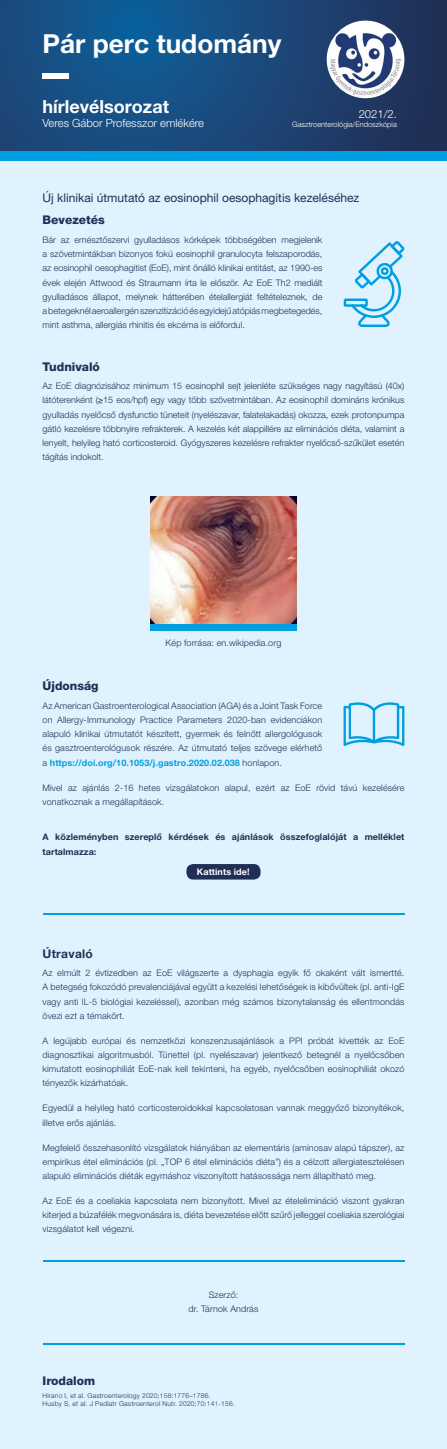
<style>
.page{position:relative;width:447px;height:1449px;background:#fff}
.page>*{position:absolute;margin:0;border:0;box-sizing:border-box;transform-origin:0 0}
.t1{font:700 26.25px "Helvetica Neue LT Pro";color:#fff}
.t2{font:700 18px "Helvetica Neue LT Pro";color:#fff}
.t3{font:12px "Helvetica Neue LT Pro";color:#1f2f56}
.t4{font:800 12px "Helvetica Neue LT Pro";color:#1f2f56}
.t5{font:700 12px "Helvetica Neue LT Pro";letter-spacing:.025em;color:#1f2f56}
.t6{font:300 11.25px "Helvetica Neue LT Pro";color:#fff}
.t7{font:300 9px/14.2px "Helvetica Neue LT Pro";letter-spacing:.01em;color:#1f2f56;text-align:justify}
.t8{font:700 9px/14.2px "Helvetica Neue LT Pro";letter-spacing:.01em;color:#1f2f56}
.t9{font:700 9px "Helvetica Neue LT Pro";letter-spacing:.01em;color:#fff}
.t10{font:300 7.5px "Helvetica Neue LT Pro";color:#fff}
.t11{font:300 6.75px/8.2px "Helvetica Neue LT Pro";letter-spacing:.025em;color:#1f2f56}
.s1{font-weight:700;color:#009fe3}
</style>
<div class="page">
<div style="left:0;top:138px;width:446px;height:1311px;background:#dff2fd"></div>
<div style="left:0;top:150px;width:446px;height:11px;background:#009fe3"></div>
<div style="left:150px;top:623px;width:146px;height:7px;background:#009fe3"></div>
<img style="left:150px;top:496px;width:146px;height:127px">
<hr style="left:43px;top:1260px;width:361px;height:1px;background:#009fe3">
<hr style="left:43px;top:1343px;width:361px;height:1px;background:#009fe3">
<hr style="left:43px;top:913px;width:361px;height:1px;background:#009fe3">
<div style="left:186px;top:864px;width:74px;height:15px;background:#1f2f56;border-radius:7px"></div>
<svg style="left:343px;top:241px;width:61px;height:86px"></svg>
<svg style="left:343px;top:702px;width:61px;height:44px"></svg>
<svg style="left:0;top:0;width:446px;height:150px;background:#19487a"></svg>
<div style="left:43px;top:73px;width:26px;height:6px;background:#fff"></div>
<img style="left:326px;top:21px;width:78px;height:77px;border-radius:39px">
<h1 class="t1" style="left:43px;top:27px;width:240px">Pár perc tudomány</h1>
<h2 class="t2" style="left:43px;top:95px;width:128px">hírlevélsorozat</h2>
<p class="t6" style="left:43px;top:116px;width:163px">Veres Gábor Professzor emlékére</p>
<p class="t6" style="left:358px;top:107px;width:40px">2021/2.</p>
<p class="t10" style="left:292px;top:120px;width:106px">Gasztroenterológia/Endoszkópia</p>
<h3 class="t3" style="left:43px;top:190px;width:318px">Új klinikai útmutató az eosinophil oesophagitis kezeléséhez</h3>
<h3 class="t4" style="left:43px;top:213px;width:64px">Bevezetés</h3>
<p class="t7" style="left:43px;top:232px;width:281px">Bár az emésztőszervi gyulladásos kórképek többségében megjelenik a szövetmintákban bizonyos fokú eosinophil granulocyta felszaporodás, az eosinophil oesophagitist (EoE), mint önálló klinikai entitást, az 1990-es évek elején Attwood és Straumann írta le először. Az EoE Th2 mediált gyulladásos állapot, melynek hátterében ételallergiát feltételeznek, de a betegeknél aeroallergén szenzitizáció és egyidejű atópiás megbetegedés, mint asthma, allergiás rhinitis és ekcéma is előfordul.</p>
<h3 class="t4" style="left:43px;top:359px;width:59px">Tudnivaló</h3>
<p class="t7" style="left:43px;top:379px;width:363px">Az EoE diagnózisához minimum 15 eosinophil sejt jelenléte szükséges nagy nagyítású (40x) látóterenként (≥15 eos/hpf) egy vagy több szövetmintában. Az eosinophil domináns krónikus gyulladás nyelőcső dysfunctio tüneteit (nyelészavar, falatelakadás) okozza, ezek protonpumpa gátló kezelésre többnyire refrakterek. A kezelés két alappillére az eliminációs diéta, valamint a lenyelt, helyileg ható corticosteroid. Gyógyszeres kezelésre refrakter nyelőcső-szűkület esetén tágítás indokolt.</p>
<p class="t7" style="left:165px;top:636px;width:117px">Kép forrása: en.wikipedia.org</p>
<h3 class="t4" style="left:43px;top:679px;width:58px">Újdonság</h3>
<p class="t7" style="left:43px;top:698px;width:281px">Az American Gastroenterological Association (AGA) és a Joint Task Force on Allergy-Immunology Practice Parameters 2020-ban evidenciákon alapuló klinikai útmutatót készített, gyermek és felnőtt allergológusok és gasztroenterológusok részére. Az útmutató teljes szövege elérhető a <span class="s1">https://doi.org/10.1053/j.gastro.2020.02.038</span> honlapon.</p>
<p class="t7" style="left:43px;top:780px;width:363px">Mivel az ajánlás 2-16 hetes vizsgálatokon alapul, ezért az EoE rövid távú kezelésére vonatkoznak a megállapítások.</p>
<p class="t8" style="left:43px;top:830px;width:363px">A közleményben szereplő kérdések és ajánlások összefoglalóját a melléklet tartalmazza:</p>
<p class="t9" style="left:197px;top:866px;width:54px">Kattints ide!</p>
<h3 class="t5" style="left:43px;top:946px;width:52px">Útravaló</h3>
<p class="t7" style="left:43px;top:965px;width:363px">Az elmúlt 2 évtizedben az EoE világszerte a dysphagia egyik fő okaként vált ismertté.<br>A betegség fokozódó prevalenciájával együtt a kezelési lehetőségek is kibővültek (pl. anti-IgE vagy anti IL-5 biológiai kezeléssel), azonban még számos bizonytalanság és ellentmondás övezi ezt a témakört.</p>
<p class="t7" style="left:43px;top:1033px;width:363px">A legújabb európai és nemzetközi konszenzusajánlások a PPI próbát kivették az EoE diagnosztikai algoritmusból. Tünettel (pl. nyelészavar) jelentkező betegnél a nyelőcsőben kimutatott eosinophiliát EoE-nak kell tekinteni, ha egyéb, nyelőcsőben eosinophiliát okozó tényezők kizárhatóak.</p>
<p class="t7" style="left:43px;top:1101px;width:363px">Egyedül a helyileg ható corticosteroidokkal kapcsolatosan vannak meggyőző bizonyítékok, illetve erős ajánlás.</p>
<p class="t7" style="left:43px;top:1140px;width:363px">Megfelelő összehasonlító vizsgálatok hiányában az elementáris (aminosav alapú tápszer), az empirikus étel eliminációs (pl. „TOP 6 étel eliminációs diéta”) és a célzott allergiatesztelésen alapuló eliminációs diéták egymáshoz viszonyított hatásossága nem állapítható meg.</p>
<p class="t7" style="left:43px;top:1193px;width:363px">Az EoE és a coeliakia kapcsolata nem bizonyított. Mivel az ételelimináció viszont gyakran kiterjed a búzafélék megvonására is, diéta bevezetése előtt szűrő jelleggel coeliakia szerológiai vizsgálatot kell végezni.</p>
<p class="t7" style="left:188px;top:1287px;width:71px;text-align:center">Szerző:<br>dr. Tárnok András</p>
<h3 class="t4" style="left:43px;top:1374px;width:54px">Irodalom</h3>
<p class="t11" style="left:43px;top:1391px;width:194px">Hirano I, et al. Gastroenterology 2020;158:1776–1786.<br>Husby S, et al. J Pediatr Gastroenterol Nutr. 2020;70:141-156.</p>
</div>
